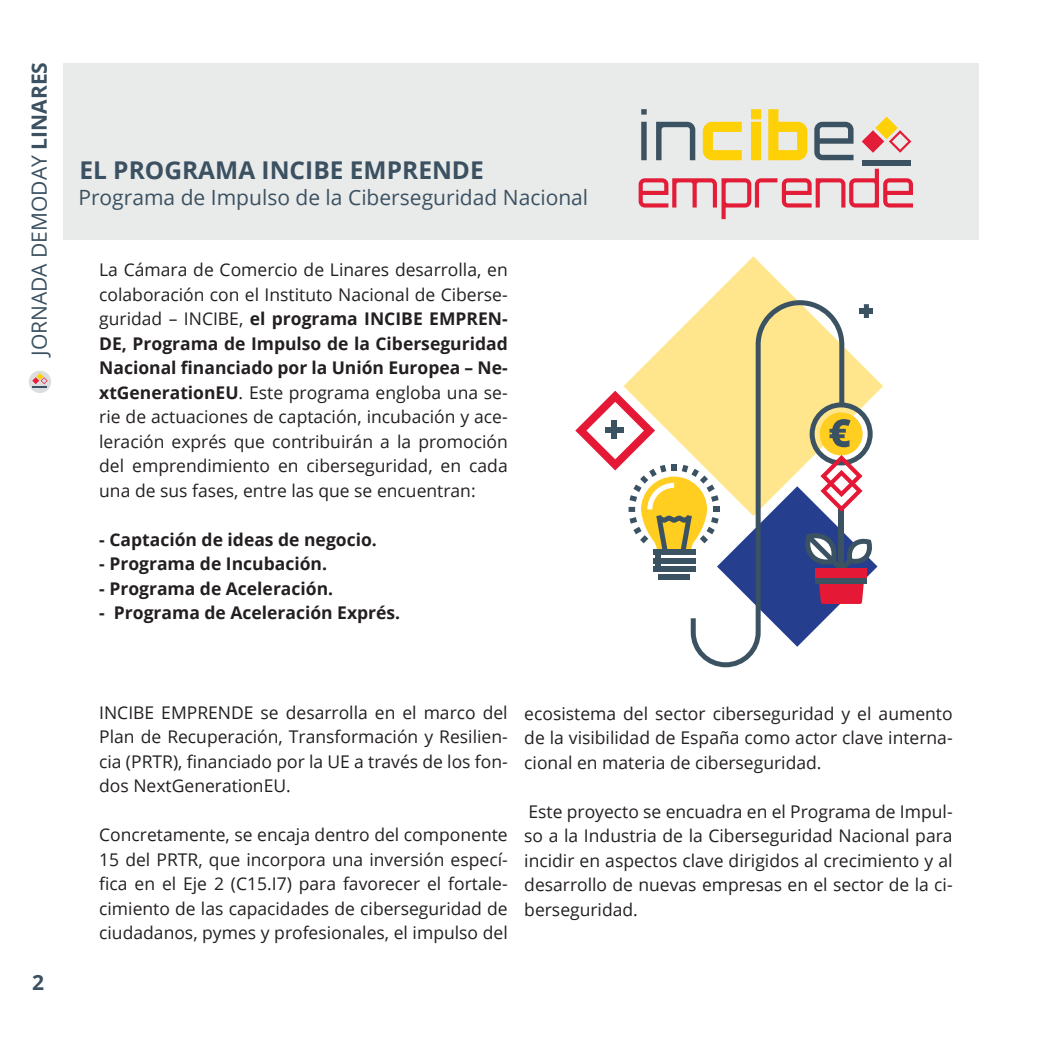
<style>
.page{position:relative;width:1042px;height:1042px;background:#fff}
.page>*{position:absolute;margin:0;border:0;box-sizing:border-box;transform-origin:0 0}
.t1{font:700 24.5px "Open Sans";color:#3b5161}
.t2{font:21px "Open Sans";color:#3b5161}
.t3{font:700 21px "Open Sans";color:#3b5161}
.t4{font:17.5px/24.5px "Open Sans";color:#231f20;text-align:justify}
.t5{font:700 17.5px "Open Sans";color:#231f20}
.s1{font-weight:700}
</style>
<div class="page">
<div style="left:29px;top:371px;width:22px;height:22px;background:#dbddde;border-radius:50%"></div>
<svg style="left:32px;top:373px;width:16px;height:15px"></svg>
<svg style="left:623px;top:256px;width:260px;height:136px"></svg>
<div style="left:63px;top:63px;width:916px;height:177px;background:#e9eaea"></div>
<svg style="left:641px;top:109px;width:6px;height:51px"></svg>
<svg style="left:656px;top:122px;width:39px;height:38px"></svg>
<svg style="left:703px;top:122px;width:39px;height:38px"></svg>
<svg style="left:751px;top:109px;width:10px;height:51px"></svg>
<svg style="left:768px;top:109px;width:39px;height:51px"></svg>
<svg style="left:814px;top:122px;width:39px;height:38px"></svg>
<svg style="left:638px;top:169px;width:275px;height:50px"></svg>
<svg style="left:862px;top:117px;width:49px;height:36px"></svg>
<div style="left:862px;top:160px;width:48px;height:6px;background:#3b5262"></div>
<div style="left:864px;top:304px;width:5px;height:14px;background:#3b5262"></div>
<div style="left:859px;top:309px;width:14px;height:5px;background:#3b5262"></div>
<svg style="left:691px;top:300px;width:153px;height:367px;fill:#ffe68d"></svg>
<svg style="left:575px;top:391px;width:302px;height:256px"></svg>
<p class="t2" style="left:25px;top:356px;width:295px;rotate:-90deg">JORNADA DEMODAY <span class="s1">LINARES</span></p>
<p class="t1" style="left:79px;top:153px;width:406px">EL PROGRAMA INCIBE EMPRENDE</p>
<p class="t2" style="left:78px;top:183px;width:511px">Programa de Impulso de la Ciberseguridad Nacional</p>
<p class="t4" style="left:99px;top:257px;width:410px">La Cámara de Comercio de Linares desarrolla, en colaboración con el Instituto Nacional de Ciberse&shy;guridad – INCIBE, <span class="s1">el programa INCIBE EMPREN-DE, Programa de Impulso de la Ciberseguridad Nacional financiado por la Unión Europea – Ne&shy;xtGenerationEU</span>. Este programa engloba una se&shy;rie de actuaciones de captación, incubación y ace&shy;leración exprés que contribuirán a la promoción del emprendimiento en ciberseguridad, en cada una de sus fases, entre las que se encuentran:</p>
<p class="t5" style="left:99px;top:527px;width:279px">- Captación de ideas de negocio.</p>
<p class="t5" style="left:99px;top:552px;width:229px">- Programa de Incubación.</p>
<p class="t5" style="left:99px;top:576px;width:235px">- Programa de Aceleración.</p>
<p class="t5" style="left:99px;top:601px;width:302px">- Programa de Aceleración Exprés.</p>
<p class="t3" style="left:32px;top:967px;width:13px">2</p>
<p class="t4" style="left:99px;top:700px;width:410px">INCIBE EMPRENDE se desarrolla en el marco del Plan de Recuperación, Transformación y Resilien&shy;cia (PRTR), financiado por la UE a través de los fon&shy;dos NextGenerationEU.</p>
<p class="t4" style="left:99px;top:822px;width:410px">Concretamente, se encaja dentro del componente 15 del PRTR, que incorpora una inversión especí&shy;fica en el Eje 2 (C15.I7) para favorecer el fortale&shy;cimiento de las capacidades de ciberseguridad de ciudadanos, pymes y profesionales, el impulso del</p>
<p class="t4" style="left:524px;top:700px;width:430px">ecosistema del sector ciberseguridad y el aumento de la visibilidad de España como actor clave interna&shy;cional en materia de ciberseguridad.</p>
<p class="t4" style="left:524px;top:798px;width:430px">Este proyecto se encuadra en el Programa de Impul&shy;so a la Industria de la Ciberseguridad Nacional para incidir en aspectos clave dirigidos al crecimiento y al desarrollo de nuevas empresas en el sector de la ci&shy;berseguridad.</p>
</div>
